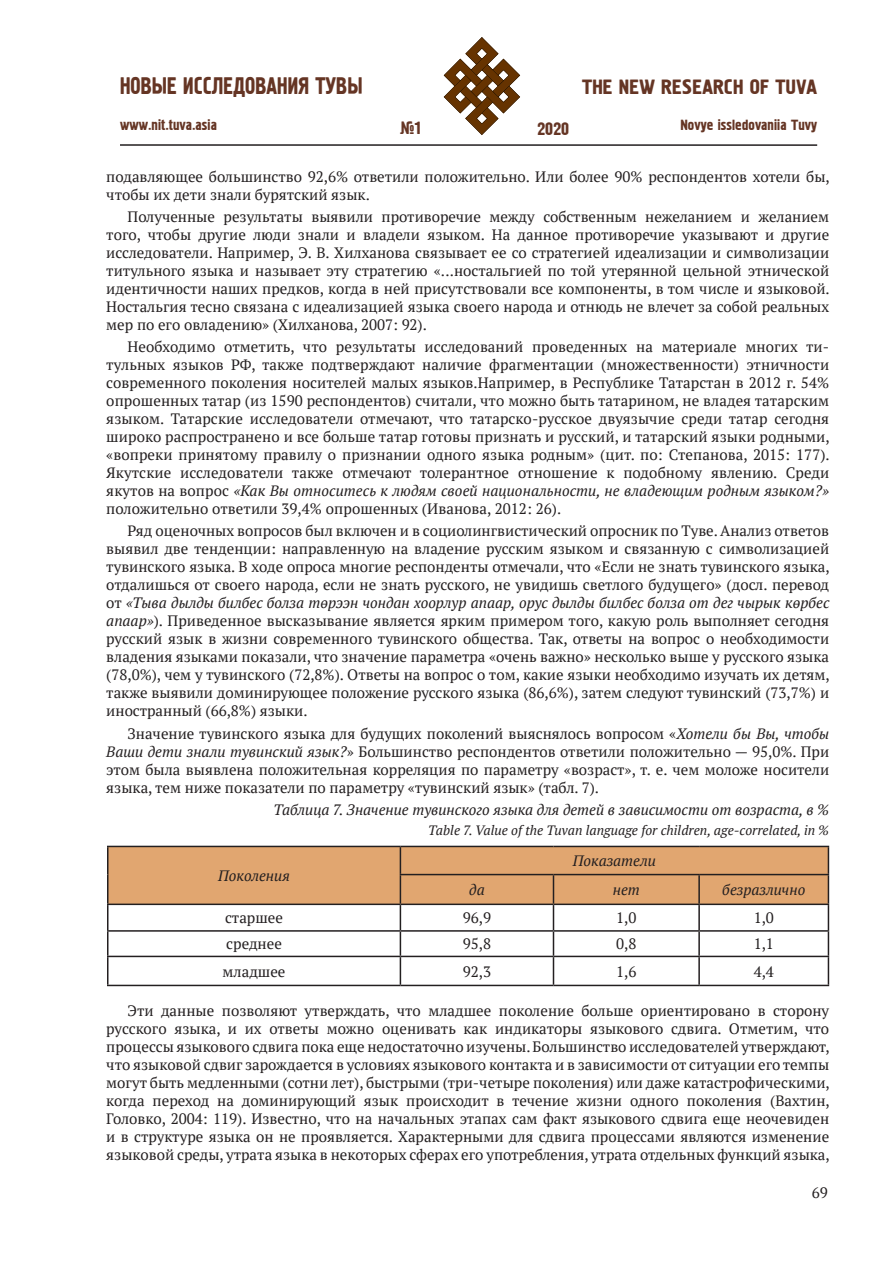
<style>
.page{position:relative;width:893px;height:1263px;background:#fff}
.page>*{position:absolute;margin:0;border:0;box-sizing:border-box;transform-origin:0 0}
.t1{font:24.3px "Pollock 1 CTT";color:#653524;scale:.86 1}
.t2{font:21px "Pollock 1 CTT";color:#653524}
.t3{font:18px "Pollock 1 CTT";color:#653524}
.t4{font:15px/18px "PT Serif";letter-spacing:.005em;color:#231f20;text-align:justify}
.t5{font:italic 15px "PT Serif";color:#231f20}
.t6{font:15px "Pollock 1 CTT";color:#653524}
.t7{font:italic 13.5px "PT Serif";color:#231f20}
.s1{font-style:italic}
</style>
<div class="page">
<hr style="left:120px;top:144px;width:697px;height:2px;background:#231f20">
<svg style="left:443px;top:37px;width:77px;height:98px"></svg>
<svg style="left:120px;top:144px;width:245px;height:2px"></svg>
<hr style="left:107px;top:985px;width:293px;height:1px;background:#231f20">
<hr style="left:400px;top:985px;width:153px;height:1px;background:#231f20">
<hr style="left:553px;top:985px;width:146px;height:1px;background:#231f20">
<hr style="left:699px;top:985px;width:130px;height:1px;background:#231f20">
<svg style="left:107px;top:846px;width:722px;height:139px"></svg>
<h1 class="t1" style="left:120px;top:72px;width:284px">НОВЫЕ ИССЛЕДОВАНИЯ ТУВЫ</h1>
<p class="t6" style="left:120px;top:117px;width:98px">www.nit.tuva.asia</p>
<p class="t3" style="left:400px;top:117px;width:22px">№1</p>
<p class="t4" style="left:106px;top:167px;width:725px">подавляющее большинство 92,6% ответили положительно. Или более 90% респондентов хотели бы, чтобы их дети знали бурятский язык.</p>
<p class="t4" style="left:106px;top:207px;width:725px;text-indent:21px">Полученные результаты выявили противоречие между собственным нежеланием и желанием того, чтобы другие люди знали и владели языком. На данное противоречие указывают и другие исследователи. Например, Э. В. Хилханова связывает ее со стратегией идеализации и символизации титульного языка и называет эту стратегию «...ностальгией по той утерянной цельной этнической идентичности наших предков, когда в ней присутствовали все компоненты, в том числе и языковой.<br>Ностальгия тесно связана с идеализацией языка своего народа и отнюдь не влечет за собой реальных мер по его овладению» (Хилханова, 2007: 92).</p>
<p class="t4" style="left:106px;top:338px;width:725px;text-align:left;text-indent:21px">Необходимо отметить, что результаты исследований проведенных на материале многих ти&shy;тульных языков РФ, также подтверждают наличие фрагментации (множественности) этничности современного поколения носителей малых языков.Например, в Республике Татарстан в 2012 г. 54% опрошенных татар (из 1590 респондентов) считали, что можно быть татарином, не владея татарским языком. Татарские исследователи отмечают, что татарско-русское двуязычие среди татар сегодня широко распространено и все больше татар готовы признать и русский, и татарский языки родными, «вопреки принятому правилу о признании одного языка родным» (цит. по: Степанова, 2015: 177).<br>Якутские исследователи также отмечают толерантное отношение к подобному явлению. Среди якутов на вопрос <span class="s1">«Как Вы относитесь к людям своей национальности, не владеющим родным языком?» </span>положительно ответили 39,4% опрошенных (Иванова, 2012: 26).</p>
<p class="t4" style="left:106px;top:522px;width:725px;text-indent:21px">Ряд оценочных вопросов был включен и в социолингвистический опросник по Туве. Анализ ответов выявил две тенденции: направленную на владение русским языком и связанную с символизацией тувинского языка. В ходе опроса многие респонденты отмечали, что «Если не знать тувинского языка, отдалишься от своего народа, если не знать русского, не увидишь светлого будущего» (досл. перевод от <span class="s1">«Тыва дылды билбес болза төрээн чондан хоорлур апаар, орус дылды билбес болза от дег чырык көрбес апаар»</span>). Приведенное высказывание является ярким примером того, какую роль выполняет сегодня русский язык в жизни современного тувинского общества. Так, ответы на вопрос о необходимости владения языками показали, что значение параметра «очень важно» несколько выше у русского языка (78,0%), чем у тувинского (72,8%). Ответы на вопрос о том, какие языки необходимо изучать их детям, также выявили доминирующее положение русского языка (86,6%), затем следуют тувинский (73,7%) и иностранный (66,8%) языки.</p>
<p class="t4" style="left:106px;top:724px;width:724px;text-indent:21px">Значение тувинского языка для будущих поколений выяснялось вопросом «<span class="s1">Хотели бы Вы, чтобы Ваши дети знали тувинский язык?</span>» Большинство респондентов ответили положительно — 95,0%. При этом была выявлена положительная корреляция по параметру «возраст», т. е. чем моложе носители языка, тем ниже показатели по параметру «тувинский язык» (табл. 7).</p>
<p class="t5" style="left:273px;top:800px;width:557px">Таблица 7. Значение тувинского языка для детей в зависимости от возраста, в %</p>
<p class="t7" style="left:428px;top:822px;width:402px">Table 7. Value of the Tuvan language for children, age-correlated, in %</p>
<p class="t5" style="left:218px;top:866px;width:73px">Поколения</p>
<h2 class="t2" style="left:582px;top:75px;width:236px">THE NEW RESEARCH OF TUVA</h2>
<p class="t6" style="left:680px;top:116px;width:138px">Novye issledovaniia Tuvy</p>
<p class="t3" style="left:537px;top:119px;width:34px">2020</p>
<p class="t5" style="left:573px;top:851px;width:85px">Показатели</p>
<p class="t5" style="left:469px;top:880px;width:17px">да</p>
<p class="t5" style="left:613px;top:880px;width:29px">нет</p>
<p class="t5" style="left:722px;top:880px;width:84px">безразлично</p>
<p class="t4" style="left:225px;top:909px;width:59px">старшее</p>
<p class="t4" style="left:463px;top:909px;width:30px">96,9</p>
<p class="t4" style="left:616px;top:909px;width:22px">1,0</p>
<p class="t4" style="left:754px;top:909px;width:22px">1,0</p>
<p class="t4" style="left:226px;top:935px;width:57px">среднее</p>
<p class="t4" style="left:463px;top:935px;width:30px">95,8</p>
<p class="t4" style="left:616px;top:935px;width:22px">0,8</p>
<p class="t4" style="left:754px;top:935px;width:22px">1,1</p>
<p class="t4" style="left:223px;top:962px;width:64px">младшее</p>
<p class="t4" style="left:463px;top:962px;width:30px">92,3</p>
<p class="t4" style="left:616px;top:962px;width:22px">1,6</p>
<p class="t4" style="left:754px;top:962px;width:22px">4,4</p>
<p class="t4" style="left:106px;top:1002px;width:725px;text-indent:21px">Эти данные позволяют утверждать, что младшее поколение больше ориентировано в сторону русского языка, и их ответы можно оценивать как индикаторы языкового сдвига. Отметим, что процессы языкового сдвига пока еще недостаточно изучены. Большинство исследователей утверждают, что языковой сдвиг зарождается в условиях языкового контакта и в зависимости от ситуации его темпы могут быть медленными (сотни лет), быстрыми (три-четыре поколения) или даже катастрофическими, когда переход на доминирующий язык происходит в течение жизни одного поколения (Вахтин, Головко, 2004: 119). Известно, что на начальных этапах сам факт языкового сдвига еще неочевиден и в структуре языка он не проявляется. Характерными для сдвига процессами являются изменение языковой среды, утрата языка в некоторых сферах его употребления, утрата отдельных функций языка,</p>
<p class="t4" style="left:812px;top:1184px;width:17px">69</p>
</div>
